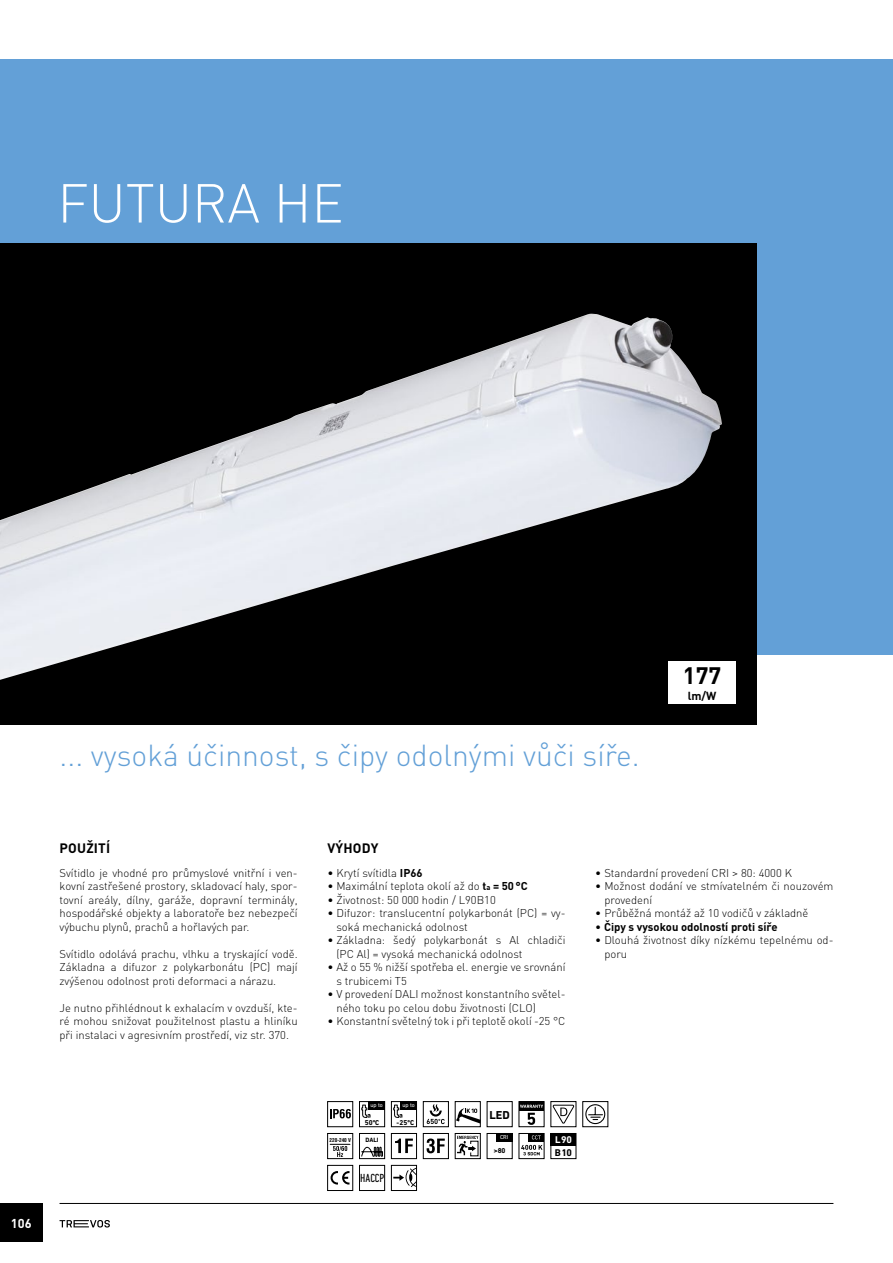
<style>
.page{position:relative;width:893px;height:1263px;background:#fff}
.page>*{position:absolute;margin:0;border:0;box-sizing:border-box;transform-origin:0 0}
.t1{font:300 54px "DINOT";color:#fff}
.t2{font:300 30px "DINOT";color:#63a0d7}
.t3{font:700 23.55px "DINOT";color:#000}
.t4{font:700 13.5px "DINOT";letter-spacing:.015em;color:#000}
.t5{font:700 12.75px "DINOT";color:#fff}
.t6{font:condensed 12px "DIN Next LT Pro";color:#000}
.t7{font:700 11.7px "DIN Next LT Pro";color:#000}
.t8{font:700 11.55px "DINOT";color:#000}
.t9{font:300 11.25px/13.5px "DINOT";color:#000}
.t10{font:700 11.25px "DINOT";color:#000}
.t11{font:700 9.9px "DIN Next LT Pro";color:#000}
.t12{font:700 9.9px "DIN Next LT Pro";color:#fff}
.t13{font:700 7.05px "DIN Next LT Pro";color:#000}
.t14{font:700 6.3px "DIN Next LT Pro";color:#000}
.t15{font:5.85px "DIN Next LT Pro";color:#fff}
.t16{font:700 condensed 5.25px "Helvetica CE";color:#000}
.s1{font-weight:700}
.s2{font-weight:700;font-size:7.5px}
.s3{font-family:"DIN Next LT Pro"}
.s4{font-weight:300}
</style>
<div class="page">
<hr style="left:60px;top:1203px;width:773px;height:1px;background:#000">
<div style="left:0;top:1203px;width:43px;height:39px;background:#000"></div>
<svg style="left:60px;top:1220px;width:50px;height:7px"></svg>
<div style="left:0;top:60px;width:893px;height:595px;background:#63a0d7"></div>
<div style="left:0;top:244px;width:757px;height:481px;background:#000"></div>
<img style="left:0;top:314px;width:722px;height:366px">
<div style="left:668px;top:661px;width:68px;height:43px;background:#fff"></div>
<svg style="left:457px;top:1135px;width:20px;height:1px"></svg>
<svg style="left:457px;top:1136px;width:21px;height:21px"></svg>
<div style="left:455px;top:1133px;width:25px;height:26px;border:1px solid #000"></div>
<svg style="left:427px;top:1104px;width:18px;height:20px"></svg>
<div style="left:423px;top:1101px;width:26px;height:26px;border:1px solid #000"></div>
<svg style="left:457px;top:1108px;width:21px;height:15px"></svg>
<div style="left:455px;top:1101px;width:25px;height:26px;border:1px solid #000"></div>
<svg style="left:330px;top:1144px;width:20px;height:13px"></svg>
<div style="left:327px;top:1133px;width:26px;height:26px;border:1px solid #000"></div>
<svg style="left:585px;top:1104px;width:21px;height:21px"></svg>
<div style="left:583px;top:1101px;width:25px;height:26px;border:1px solid #000"></div>
<svg style="left:393px;top:1168px;width:22px;height:19px"></svg>
<div style="left:391px;top:1165px;width:26px;height:26px;border:1px solid #000"></div>
<div style="left:359px;top:1165px;width:26px;height:26px;border:1px solid #000"></div>
<svg style="left:427px;top:1138px;width:18px;height:15px"></svg>
<div style="left:423px;top:1133px;width:26px;height:26px;border:1px solid #000"></div>
<svg style="left:395px;top:1138px;width:18px;height:15px"></svg>
<div style="left:391px;top:1133px;width:26px;height:26px;border:1px solid #000"></div>
<svg style="left:331px;top:1171px;width:18px;height:13px"></svg>
<div style="left:327px;top:1165px;width:26px;height:26px;border:1px solid #000"></div>
<div style="left:487px;top:1101px;width:25px;height:26px;border:1px solid #000"></div>
<svg style="left:521px;top:1103px;width:21px;height:2px"></svg>
<svg style="left:521px;top:1105px;width:21px;height:20px"></svg>
<div style="left:519px;top:1101px;width:25px;height:26px;border:1px solid #000"></div>
<svg style="left:330px;top:1109px;width:21px;height:9px"></svg>
<div style="left:327px;top:1101px;width:26px;height:26px;border:1px solid #000"></div>
<div style="left:369px;top:1101px;width:16px;height:9px;background:#000"></div>
<svg style="left:361px;top:1104px;width:9px;height:14px"></svg>
<div style="left:359px;top:1101px;width:26px;height:26px;border:1px solid #000"></div>
<div style="left:400px;top:1101px;width:17px;height:9px;background:#000"></div>
<svg style="left:393px;top:1104px;width:9px;height:14px"></svg>
<div style="left:391px;top:1101px;width:26px;height:26px;border:1px solid #000"></div>
<div style="left:496px;top:1133px;width:16px;height:9px;background:#000"></div>
<div style="left:487px;top:1133px;width:25px;height:26px;border:1px solid #000"></div>
<svg style="left:528px;top:1135px;width:14px;height:7px"></svg>
<svg style="left:532px;top:1135px;width:9px;height:4px"></svg>
<svg style="left:521px;top:1145px;width:21px;height:10px"></svg>
<div style="left:519px;top:1133px;width:25px;height:26px;border:1px solid #000"></div>
<svg style="left:361px;top:1147px;width:22px;height:10px"></svg>
<div style="left:359px;top:1133px;width:26px;height:26px;border:1px solid #000"></div>
<div style="left:551px;top:1133px;width:25px;height:13px;background:#000"></div>
<div style="left:551px;top:1133px;width:25px;height:26px;border:1px solid #000"></div>
<svg style="left:553px;top:1104px;width:21px;height:20px"></svg>
<div style="left:551px;top:1101px;width:25px;height:26px;border:1px solid #000"></div>
<h1 class="t1" style="left:57px;top:170px;width:288px">FUTURA HE</h1>
<p class="t5" style="left:11px;top:1214px;width:22px">106</p>
<h2 class="t2" style="left:60px;top:737px;width:582px">... vysoká účinnost, s čipy odolnými vůči síře.</h2>
<p class="t4" style="left:60px;top:839px;width:52px">POUŽITÍ</p>
<p class="t4" style="left:328px;top:839px;width:52px">VÝHODY</p>
<h3 class="t3" style="left:683px;top:660px;width:40px">177</h3>
<p class="t8" style="left:688px;top:688px;width:30px">lm/W</p>
<p class="t9" style="left:60px;top:866px;width:240px;text-align:justify">Svítidlo je vhodné pro průmyslové vnitřní i ven&shy;kovní zastřešené prostory, skladovací haly, spor&shy;tovní areály, dílny, garáže, dopravní terminály, hospodářské objekty a laboratoře bez nebezpečí výbuchu plynů, prachů a hořlavých par.</p>
<p class="t9" style="left:60px;top:947px;width:240px;text-align:justify">Svítidlo odolává prachu, vlhku a tryskající vodě.<br>Základna a difuzor z polykarbonátu (PC) mají zvýšenou odolnost proti deformaci a nárazu.</p>
<p class="t9" style="left:60px;top:1001px;width:240px;text-align:justify">Je nutno přihlédnout k exhalacím v ovzduší, kte&shy;ré mohou snižovat použitelnost plastu a hliníku při instalaci v agresivním prostředí, viz str. 370.</p>
<p class="t9" style="left:327px;top:866px;width:97px">• Krytí svítidla <span class="s1">IP66</span></p>
<p class="t9" style="left:327px;top:879px;width:202px">• Maximální teplota okolí až do <span class="s1">t</span><span class="s2">a</span> <span class="s1">= 50°C</span></p>
<p class="t9" style="left:327px;top:893px;width:170px">• Životnost: 50 000 hodin / L90B10</p>
<p class="t9" style="left:336px;top:906px;width:231px;text-indent:-9px">• Difuzor: translucentní polykarbonát (PC) = vy&shy;soká mechanická odolnost</p>
<p class="t9" style="left:336px;top:933px;width:231px;text-indent:-9px">• Základna: šedý polykarbonát s Al chladiči (PC Al) = vysoká mechanická odolnost</p>
<p class="t9" style="left:336px;top:960px;width:231px;text-indent:-9px">• Až o 55 % nižší spotřeba el. energie ve srovnání s trubicemi T5</p>
<p class="t9" style="left:336px;top:987px;width:231px;text-indent:-9px">• V provedení DALI možnost konstantního světel&shy;ného toku po celou dobu životnosti (CLO)</p>
<p class="t9" style="left:327px;top:1014px;width:240px">• Konstantní světelný tok i při teplotě okolí -25 °C</p>
<p class="t9" style="left:595px;top:866px;width:198px">• Standardní provedení CRI <span class="s3">&gt;</span> 80: 4000 K</p>
<p class="t9" style="left:604px;top:879px;width:231px;text-indent:-9px">• Možnost dodání ve stmívatelném či nouzovém provedení</p>
<p class="t9" style="left:595px;top:906px;width:215px">• Průběžná montáž až 10 vodičů v základně</p>
<p class="t10" style="left:595px;top:919px;width:184px"><span class="s4">•</span> Čipy s vysokou odolností proti síře</p>
<p class="t9" style="left:604px;top:933px;width:231px;text-indent:-9px">• Dlouhá životnost díky nízkému tepelnému od&shy;poru</p>
<p class="t16" style="left:330px;top:1137px;width:23px">220-240 V</p>
<p class="t15" style="left:370px;top:1102px;width:14px">up to</p>
<p class="t13" style="left:365px;top:1118px;width:16px">50ºC</p>
<p class="t14" style="left:365px;top:1137px;width:15px">DALI</p>
<p class="t6" style="left:360px;top:1171px;width:26px">HACCP</p>
<p class="t15" style="left:402px;top:1102px;width:14px">up to</p>
<p class="t13" style="left:397px;top:1118px;width:19px">-25ºC</p>
<p class="t7" style="left:489px;top:1108px;width:22px">LED</p>
<p class="t15" style="left:500px;top:1134px;width:10px">CRI</p>
<p class="t13" style="left:494px;top:1146px;width:13px">&gt;80</p>
<p class="t12" style="left:555px;top:1134px;width:18px">L90</p>
<p class="t11" style="left:555px;top:1146px;width:19px">B10</p>
</div>
